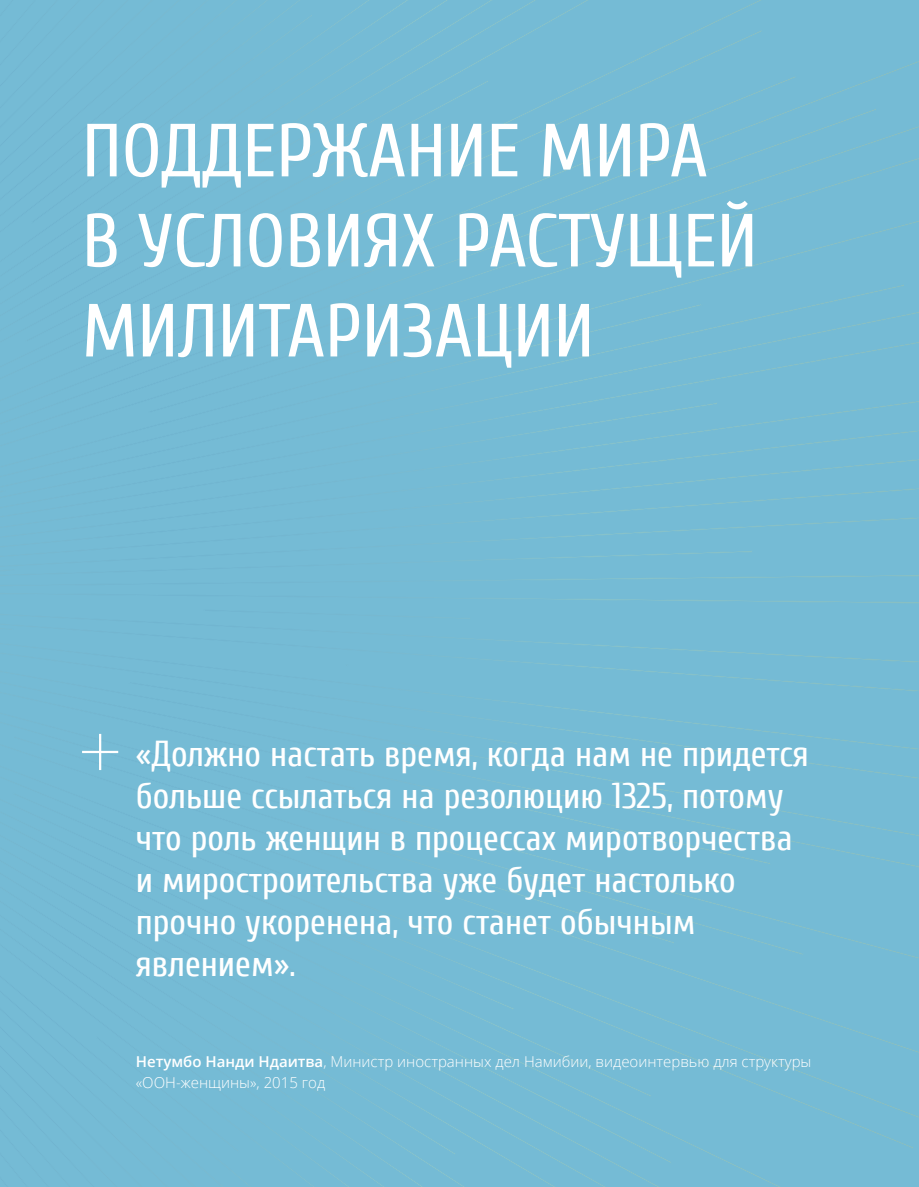
<style>
.page{position:relative;width:919px;height:1187px;background:#fff}
.page>*{position:absolute;margin:0;border:0;box-sizing:border-box;transform-origin:0 0}
.t1{font:75px/90px "Cuprum";color:#fff}
.t2{font:36px/42px "Cuprum";color:#fff}
.t3{font:300 15px/21px "Open Sans";color:#fff}
.s1{font-weight:600}
</style>
<div class="page">
<div style="left:0;top:0;width:918px;height:1186px;background:#75bbd5"></div>
<div style="left:347px;top:822px;width:130px;height:43px;background:#75bbd5"></div>
<div style="left:347px;top:865px;width:158px;height:321px;background:#75bbd5"></div>
<div style="left:0;top:695px;width:347px;height:491px;background:#75bbd5"></div>
<div style="left:0;top:789px;width:250px;height:397px;background:#75bbd5"></div>
<div style="left:0;top:1007px;width:240px;height:179px;background:#75bbd5"></div>
<div style="left:0;top:0;width:801px;height:548px;background:#75bbd5"></div>
<div style="left:0;top:75px;width:796px;height:384px;background:#75bbd5"></div>
<div style="left:0;top:303px;width:702px;height:206px;background:#75bbd5"></div>
<hr style="left:99px;top:733px;width:2px;height:37px;background:#fff">
<hr style="left:82px;top:750px;width:36px;height:3px;background:#fff">
<h1 class="t1" style="left:82px;top:106px;width:676px">ПОДДЕРЖАНИЕ МИРА<br>В УСЛОВИЯХ РАСТУЩЕЙ<br>МИЛИТАРИЗАЦИИ</h1>
<p class="t2" style="left:136px;top:733px;width:674px">«Должно настать время, когда нам не придется больше ссылаться на резолюцию 1325, потому что роль женщин в процессах миротворчества и миростроительства уже будет настолько прочно укоренена, что станет обычным явлением».</p>
<p class="t3" style="left:136px;top:1050px;width:677px"><span class="s1">Нетумбо Нанди Ндаитва</span>, Министр иностранных дел Намибии, видеоинтервью для структуры «ООН-женщины», 2015 год</p>
</div>
